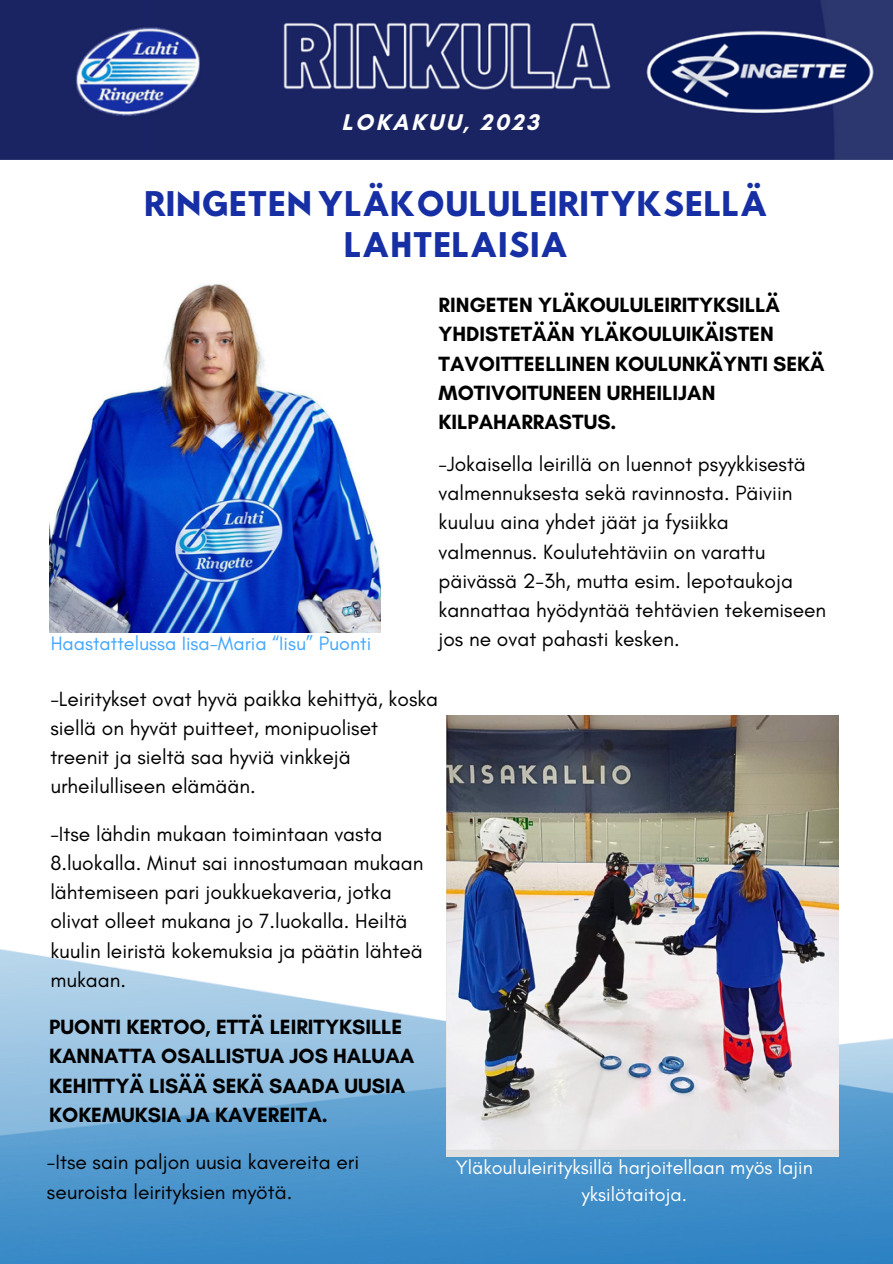
<style>
.page{position:relative;width:893px;height:1264px;background:#fff}
.page>*{position:absolute;margin:0;border:0;box-sizing:border-box;transform-origin:0 0}
.t1{font:30.15px/41.5px "Hussar Bd";color:#172fa4;text-align:center}
.t2{font:700 23.1px "Glacial Indifference";letter-spacing:.115em;color:#fff}
.t3{font:21px/29.2px "Glacial Indifference";color:#000}
.t4{font:700 21px/29.2px "Glacial Indifference";color:#000}
.t5{font:19.8px/27px "Glacial Indifference";color:#fff;text-align:center}
.t6{font:19.8px "Glacial Indifference";color:#43a6ff}
</style>
<div class="page">
<img style="left:0;top:0;width:892px;height:160px">
<img style="left:0;top:943px;width:892px;height:320px">
<img style="left:49px;top:284px;width:331px;height:348px">
<img style="left:446px;top:715px;width:392px;height:441px">
<p class="t2" style="left:341px;top:108px;width:199px">LOKAKUU, 2023</p>
<h1 class="t1" style="left:144px;top:187px;width:625px">RINGETEN YLÄKOULULEIRITYKSELLÄ<br>LAHTELAISIA</h1>
<p class="t6" style="left:51px;top:631px;width:322px">Haastattelussa Iisa-Maria “Iisu” Puonti</p>
<p class="t4" style="left:438px;top:290px;width:387px">RINGETEN YLÄKOULULEIRITYKSILLÄ<br>YHDISTETÄÄN YLÄKOULUIKÄISTEN<br>TAVOITTEELLINEN KOULUNKÄYNTI SEKÄ<br>MOTIVOITUNEEN URHEILIJAN<br>KILPAHARRASTUS.</p>
<p class="t3" style="left:438px;top:449px;width:389px">-Jokaisella leirillä on luennot psyykkisestä valmennuksesta sekä ravinnosta. Päiviin kuuluu aina yhdet jäät ja fysiikka valmennus. Koulutehtäviin on varattu päivässä 2-3h, mutta esim. lepotaukoja kannattaa hyödyntää tehtävien tekemiseen jos ne ovat pahasti kesken.</p>
<p class="t3" style="left:50px;top:683px;width:389px">-Leiritykset ovat hyvä paikka kehittyä, koska siellä on hyvät puitteet, monipuoliset treenit ja sieltä saa hyviä vinkkejä urheilulliseen elämään.</p>
<p class="t3" style="left:50px;top:818px;width:374px">-Itse lähdin mukaan toimintaan vasta 8.luokalla. Minut sai innostumaan mukaan lähtemiseen pari joukkuekaveria, jotka olivat olleet mukana jo 7.luokalla. Heiltä kuulin leiristä kokemuksia ja päätin lähteä mukaan.</p>
<p class="t4" style="left:49px;top:1012px;width:366px">PUONTI KERTOO, ETTÄ LEIRITYKSILLE<br>KANNATTA OSALLISTUA JOS HALUAA<br>KEHITTYÄ LISÄÄ SEKÄ SAADA UUSIA<br>KOKEMUKSIA JA KAVEREITA.</p>
<p class="t3" style="left:47px;top:1147px;width:314px">-Itse sain paljon uusia kavereita eri seuroista leirityksien myötä.</p>
<p class="t5" style="left:455px;top:1153px;width:358px">Yläkoululeirityksillä harjoitellaan myös lajin yksilötaitoja.</p>
</div>
